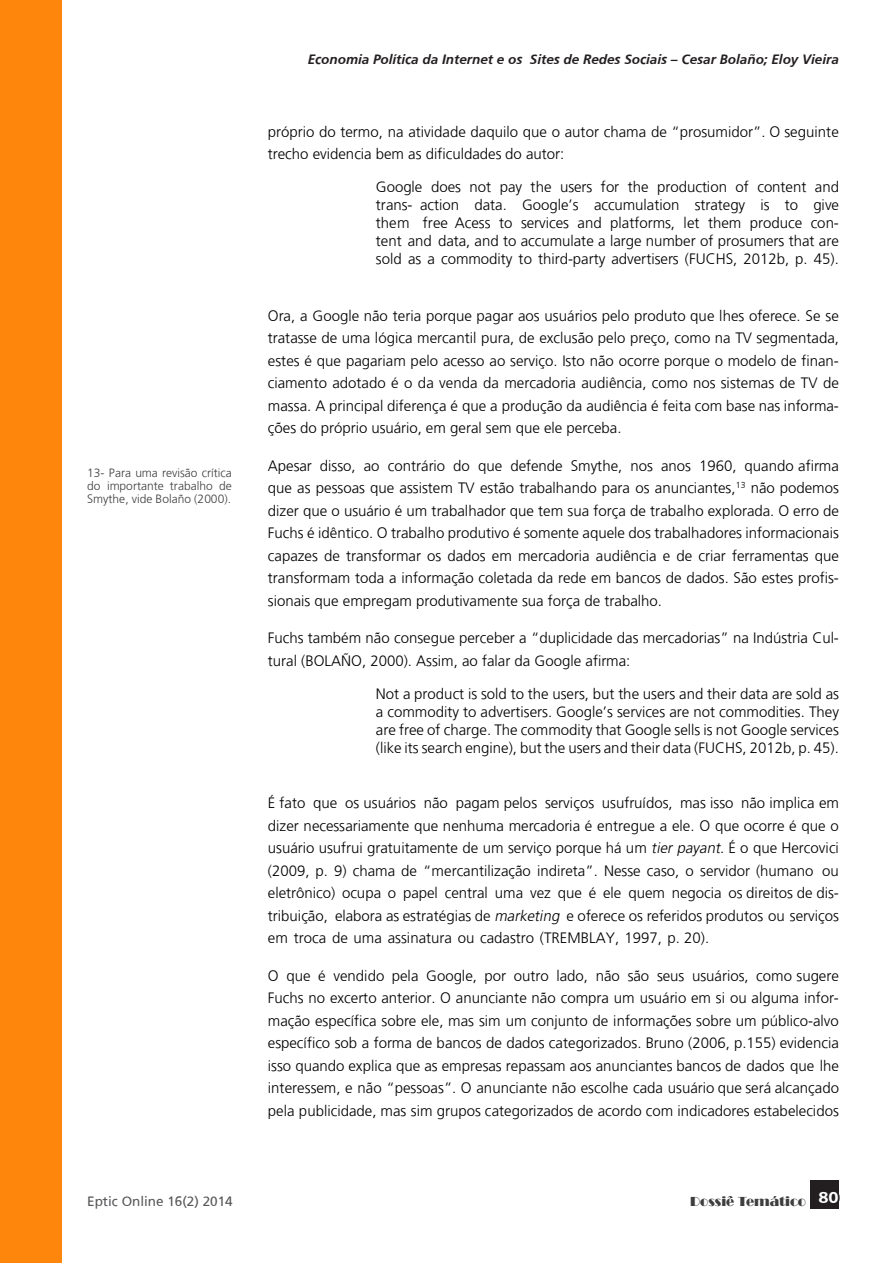
<style>
.page{position:relative;width:893px;height:1263px;background:#fff}
.page>*{position:absolute;margin:0;border:0;box-sizing:border-box;transform-origin:0 0}
.rev_artigo{font:300 15px/22.5px "Frutiger";color:#000;text-align:justify}
.rev_citaçao{font:300 15px/18px "Frutiger";color:#000;text-align:justify}
.t1{font:italic 700 13.5px "Frutiger";color:#231f20}
.t2{font:13.5px "Frutiger";color:#57585a}
.t3{font:13.5px "Broadway";color:#3e3e3f}
.rev_nota_de_rodapé{font:300 12px/13.2px "Frutiger";color:#3e3e3f;text-align:justify}
.s1{font-style:italic}
</style>
<div class="page">
<div style="left:811px;top:1180px;width:28px;height:29px;background:#231f20"></div>
<div style="left:0;top:0;width:62px;height:1263px;background:#ff860d"></div>
<p class="t1" style="left:308px;top:52px;width:533px">Economia Política da Internet e os Sites de Redes Sociais – Cesar Bolaño; Eloy Vieira</p>
<p class="rev_nota_de_rodapé" style="left:87px;top:466px;width:146px">13- Para uma revisão crítica do importante trabalho de Smythe, vide Bolaño (2000).</p>
<p class="rev_artigo" style="left:268px;top:120px;width:572px">próprio do termo, na atividade daquilo que o autor chama de “prosumidor”. O seguinte trecho evidencia bem as dificuldades do autor:</p>
<p class="rev_citaçao" style="left:376px;top:178px;width:465px">Google does not pay the users for the production of content and trans- action data. Google’s accumulation strategy is to give them free Acess to services and platforms, let them produce con&shy;tent and data, and to accumulate a large number of prosumers that are sold as a commodity to third-party advertisers (FUCHS, 2012b, p. 45).</p>
<p class="rev_artigo" style="left:268px;top:304px;width:573px">Ora, a Google não teria porque pagar aos usuários pelo produto que lhes oferece. Se se tratasse de uma lógica mercantil pura, de exclusão pelo preço, como na TV segmentada, estes é que pagariam pelo acesso ao serviço. Isto não ocorre porque o modelo de finan&shy;ciamento adotado é o da venda da mercadoria audiência, como nos sistemas de TV de massa. A principal diferença é que a produção da audiência é feita com base nas informa&shy;ções do próprio usuário, em geral sem que ele perceba.</p>
<p class="rev_artigo" style="left:268px;top:454px;width:573px">Apesar disso, ao contrário do que defende Smythe, nos anos 1960, quando afirma que as pessoas que assistem TV estão trabalhando para os anunciantes,<sup>13</sup> não podemos dizer que o usuário é um trabalhador que tem sua força de trabalho explorada. O erro de Fuchs é idêntico. O trabalho produtivo é somente aquele dos trabalhadores informacionais capazes de transformar os dados em mercadoria audiência e de criar ferramentas que transformam toda a informação coletada da rede em bancos de dados. São estes profis&shy;sionais que empregam produtivamente sua força de trabalho.</p>
<p class="rev_artigo" style="left:268px;top:626px;width:573px">Fuchs também não consegue perceber a “duplicidade das mercadorias” na Indústria Cul&shy;tural (BOLAÑO, 2000). Assim, ao falar da Google afirma:</p>
<p class="rev_citaçao" style="left:376px;top:684px;width:465px">Not a product is sold to the users, but the users and their data are sold as a commodity to advertisers. Google’s services are not commodities. They are free of charge. The commodity that Google sells is not Google services (like its search engine), but the users and their data (FUCHS, 2012b, p. 45).</p>
<p class="rev_artigo" style="left:268px;top:792px;width:573px">É fato que os usuários não pagam pelos serviços usufruídos, mas isso não implica em dizer necessariamente que nenhuma mercadoria é entregue a ele. O que ocorre é que o usuário usufrui gratuitamente de um serviço porque há um <span class="s1">tier payant</span>. É o que Hercovici (2009, p. 9) chama de “mercantilização indireta”. Nesse caso, o servidor (humano ou eletrônico) ocupa o papel central uma vez que é ele quem negocia os direitos de dis&shy;tribuição, elabora as estratégias de <span class="s1">marketing</span> e oferece os referidos produtos ou serviços em troca de uma assinatura ou cadastro (TREMBLAY, 1997, p. 20).</p>
<p class="rev_artigo" style="left:268px;top:964px;width:573px">O que é vendido pela Google, por outro lado, não são seus usuários, como sugere Fuchs no excerto anterior. O anunciante não compra um usuário em si ou alguma infor&shy;mação específica sobre ele, mas sim um conjunto de informações sobre um público-alvo específico sob a forma de bancos de dados categorizados. Bruno (2006, p.155) evidencia isso quando explica que as empresas repassam aos anunciantes bancos de dados que lhe interessem, e não “pessoas”. O anunciante não escolhe cada usuário que será alcançado pela publicidade, mas sim grupos categorizados de acordo com indicadores estabelecidos</p>
<p class="t2" style="left:87px;top:1193px;width:147px">Eptic Online 16(2) 2014</p>
<p class="t3" style="left:690px;top:1194px;width:150px">Dossiê Temático <sup>80</sup></p>
</div>
